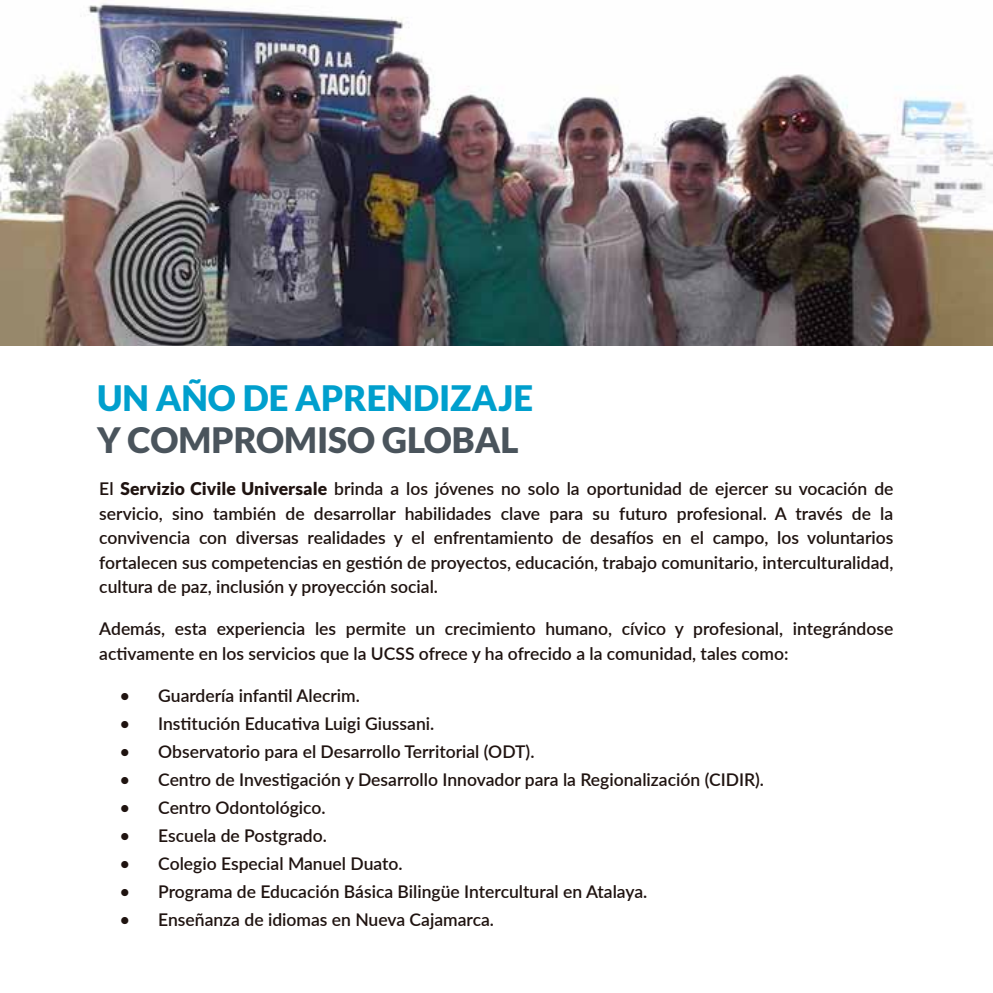
<style>
.page{position:relative;width:993px;height:993px;background:#fff}
.page>*{position:absolute;margin:0;border:0;box-sizing:border-box;transform-origin:0 0}
.t1{font:900 35px "Lato";color:#009fcd}
.t2{font:900 35px "Lato";color:#4a545c}
.t3{font:600 17.5px/24.5px "Lato";color:#1f1310;text-align:justify}
.s1{font-weight:900}
</style>
<div class="page">
<img style="left:0;top:3px;width:992px;height:343px">
<h1 class="t1" style="left:97px;top:377px;width:437px">UN AÑO DE APRENDIZAJE</h1>
<h1 class="t2" style="left:97px;top:419px;width:423px">Y COMPROMISO GLOBAL</h1>
<p class="t3" style="left:99px;top:475px;width:795px">El <span class="s1">Servizio Civile Universale</span> brinda a los jóvenes no solo la oportunidad de ejercer su vocación de servicio, sino también de desarrollar habilidades clave para su futuro profesional. A través de la convivencia con diversas realidades y el enfrentamiento de desafíos en el campo, los voluntarios fortalecen sus competencias en gestión de proyectos, educación, trabajo comunitario, interculturalidad, cultura de paz, inclusión y proyección social.</p>
<p class="t3" style="left:99px;top:615px;width:795px">Además, esta experiencia les permite un crecimiento humano, cívico y profesional, integrándose activamente en los servicios que la UCSS ofrece y ha ofrecido a la comunidad, tales como:</p>
<p class="t3" style="left:120px;top:682px;width:241px">• Guardería infantil Alecrim.</p>
<p class="t3" style="left:120px;top:710px;width:316px">• Institución Educativa Luigi Giussani.</p>
<p class="t3" style="left:120px;top:738px;width:416px">• Observatorio para el Desarrollo Territorial (ODT).</p>
<p class="t3" style="left:120px;top:766px;width:645px">• Centro de Investigación y Desarrollo Innovador para la Regionalización (CIDIR).</p>
<p class="t3" style="left:120px;top:794px;width:207px">• Centro Odontológico.</p>
<p class="t3" style="left:120px;top:822px;width:208px">• Escuela de Postgrado.</p>
<p class="t3" style="left:120px;top:850px;width:284px">• Colegio Especial Manuel Duato.</p>
<p class="t3" style="left:120px;top:878px;width:529px">• Programa de Educación Básica Bilingüe Intercultural en Atalaya.</p>
<p class="t3" style="left:120px;top:906px;width:375px">• Enseñanza de idiomas en Nueva Cajamarca.</p>
</div>
